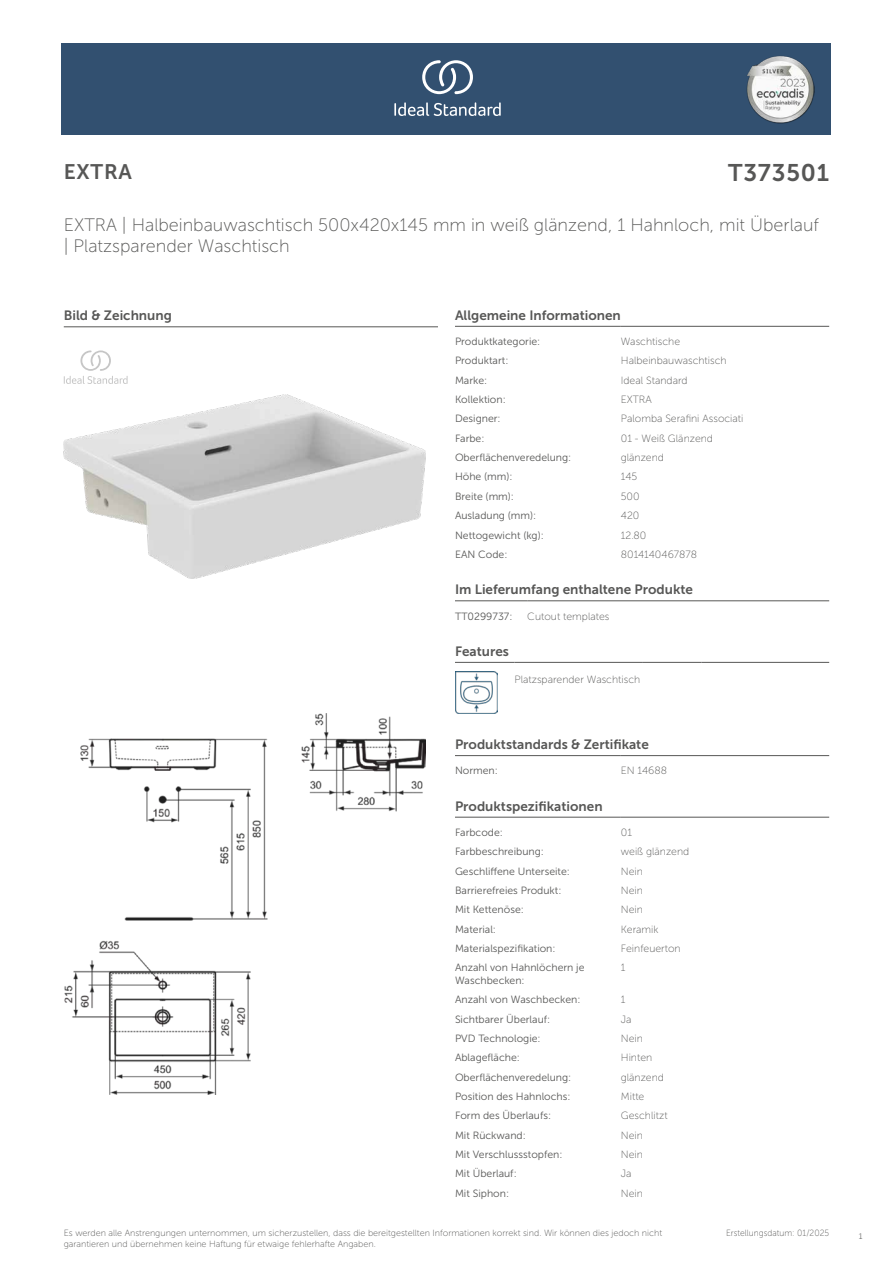
<style>
.page{position:relative;width:893px;height:1263px;background:#fff}
.page>*{position:absolute;margin:0;border:0;box-sizing:border-box;transform-origin:0 0}
.t1{font:24px "Museo Sans 700";letter-spacing:.035em;color:#575756}
.t2{font:21px "Museo Sans 700";letter-spacing:.035em;color:#575756}
.t3{font:18px/21.6px "Museo Sans 100";color:#575756}
.t4{font:13.5px "Museo Sans 700";color:#575756}
.t5{font:10.5px/12.6px "Museo Sans 300";color:#575756}
.t6{font:10.5px "Museo Sans 100";color:#575756}
.t7{font:9px/10.8px "Museo Sans 100";color:#575756}
.t8{font:9px "Museo Sans 100";color:#575756;scale:.95 1}
.t9{font:300 9px "Calibri";color:#575756;scale:.95 1}
</style>
<div class="page">
<div style="left:62px;top:43px;width:769px;height:91px;background:#325070"></div>
<hr style="left:455px;top:326px;width:166px;height:1px;background:#575756">
<hr style="left:621px;top:326px;width:208px;height:1px;background:#575756">
<hr style="left:455px;top:600px;width:72px;height:1px;background:#575756">
<hr style="left:527px;top:600px;width:302px;height:1px;background:#575756">
<hr style="left:455px;top:662px;width:59px;height:1px;background:#575756">
<hr style="left:514px;top:662px;width:128px;height:1px;background:#575756">
<hr style="left:642px;top:662px;width:60px;height:1px;background:#575756">
<hr style="left:702px;top:662px;width:127px;height:1px;background:#575756">
<img style="left:455px;top:671px;width:42px;height:43px">
<hr style="left:455px;top:755px;width:166px;height:1px;background:#575756">
<hr style="left:621px;top:755px;width:208px;height:1px;background:#575756">
<hr style="left:455px;top:817px;width:166px;height:1px;background:#575756">
<hr style="left:621px;top:817px;width:208px;height:1px;background:#575756">
<img style="left:64px;top:714px;width:361px;height:380px">
<hr style="left:64px;top:327px;width:374px;height:1px;background:#575756">
<svg style="left:64px;top:350px;width:64px;height:34px"></svg>
<img style="left:64px;top:395px;width:361px;height:184px">
<svg style="left:394px;top:102px;width:107px;height:14px"></svg>
<svg style="left:422px;top:60px;width:51px;height:34px"></svg>
<img style="left:746px;top:56px;width:68px;height:67px">
<h2 class="t2" style="left:64px;top:160px;width:70px">EXTRA</h2>
<h1 class="t1" style="left:728px;top:160px;width:103px">T373501</h1>
<h3 class="t3" style="left:64px;top:214px;width:757px">EXTRA | Halbeinbauwaschtisch 500x420x145 mm in weiß glänzend, 1 Hahnloch, mit Überlauf | Platzsparender Waschtisch</h3>
<p class="t4" style="left:64px;top:308px;width:110px">Bild &amp; Zeichnung</p>
<p class="t4" style="left:455px;top:308px;width:167px">Allgemeine Informationen</p>
<p class="t5" style="left:455px;top:335px;width:87px">Produktkategorie:</p>
<p class="t6" style="left:621px;top:336px;width:61px">Waschtische</p>
<p class="t5" style="left:455px;top:354px;width:55px">Produktart:</p>
<p class="t6" style="left:621px;top:355px;width:107px">Halbeinbauwaschtisch</p>
<p class="t5" style="left:455px;top:374px;width:34px">Marke:</p>
<p class="t6" style="left:621px;top:374px;width:68px">Ideal Standard</p>
<p class="t5" style="left:455px;top:393px;width:52px">Kollektion:</p>
<p class="t6" style="left:621px;top:394px;width:32px">EXTRA</p>
<p class="t5" style="left:455px;top:413px;width:47px">Designer:</p>
<p class="t6" style="left:621px;top:413px;width:124px">Palomba Serafini Associati</p>
<p class="t5" style="left:455px;top:432px;width:31px">Farbe:</p>
<p class="t6" style="left:621px;top:433px;width:94px">01 - Weiß Glänzend</p>
<p class="t5" style="left:455px;top:451px;width:118px">Oberflächenveredelung:</p>
<p class="t6" style="left:621px;top:452px;width:45px">glänzend</p>
<p class="t5" style="left:455px;top:471px;width:59px">Höhe (mm):</p>
<p class="t6" style="left:621px;top:471px;width:18px">145</p>
<p class="t5" style="left:455px;top:490px;width:61px">Breite (mm):</p>
<p class="t6" style="left:621px;top:491px;width:20px">500</p>
<p class="t5" style="left:455px;top:509px;width:83px">Ausladung (mm):</p>
<p class="t6" style="left:621px;top:510px;width:20px">420</p>
<p class="t5" style="left:455px;top:529px;width:90px">Nettogewicht (kg):</p>
<p class="t6" style="left:621px;top:529px;width:27px">12.80</p>
<p class="t5" style="left:455px;top:548px;width:54px">EAN Code:</p>
<p class="t6" style="left:621px;top:549px;width:78px">8014140467878</p>
<p class="t4" style="left:455px;top:582px;width:240px">Im Lieferumfang enthaltene Produkte</p>
<p class="t5" style="left:455px;top:610px;width:59px">TT0299737:</p>
<p class="t6" style="left:527px;top:610px;width:84px">Cutout templates</p>
<p class="t4" style="left:455px;top:644px;width:55px">Features</p>
<p class="t6" style="left:514px;top:674px;width:127px">Platzsparender Waschtisch</p>
<p class="t4" style="left:455px;top:737px;width:195px">Produktstandards &amp; Zertifikate</p>
<p class="t5" style="left:455px;top:764px;width:44px">Normen:</p>
<p class="t6" style="left:621px;top:765px;width:48px">EN 14688</p>
<p class="t4" style="left:455px;top:799px;width:149px">Produktspezifikationen</p>
<p class="t5" style="left:455px;top:826px;width:49px">Farbcode:</p>
<p class="t6" style="left:621px;top:827px;width:13px">01</p>
<p class="t5" style="left:455px;top:845px;width:90px">Farbbeschreibung:</p>
<p class="t6" style="left:621px;top:846px;width:70px">weiß glänzend</p>
<p class="t5" style="left:455px;top:865px;width:116px">Geschliffene Unterseite:</p>
<p class="t6" style="left:621px;top:865px;width:24px">Nein</p>
<p class="t5" style="left:455px;top:884px;width:108px">Barrierefreies Produkt:</p>
<p class="t6" style="left:621px;top:885px;width:24px">Nein</p>
<p class="t5" style="left:455px;top:903px;width:70px">Mit Kettenöse:</p>
<p class="t6" style="left:621px;top:904px;width:24px">Nein</p>
<p class="t5" style="left:455px;top:923px;width:43px">Material:</p>
<p class="t6" style="left:621px;top:923px;width:39px">Keramik</p>
<p class="t5" style="left:455px;top:942px;width:102px">Materialspezifikation:</p>
<p class="t6" style="left:621px;top:943px;width:61px">Feinfeuerton</p>
<p class="t5" style="left:455px;top:961px;width:131px">Anzahl von Hahnlöchern je<br>Waschbecken:</p>
<p class="t6" style="left:621px;top:962px;width:6px">1</p>
<p class="t5" style="left:455px;top:993px;width:127px">Anzahl von Waschbecken:</p>
<p class="t6" style="left:621px;top:994px;width:6px">1</p>
<p class="t5" style="left:455px;top:1013px;width:97px">Sichtbarer Überlauf:</p>
<p class="t6" style="left:621px;top:1013px;width:12px">Ja</p>
<p class="t5" style="left:455px;top:1032px;width:87px">PVD Technologie:</p>
<p class="t6" style="left:621px;top:1033px;width:24px">Nein</p>
<p class="t5" style="left:455px;top:1051px;width:66px">Ablagefläche:</p>
<p class="t6" style="left:621px;top:1052px;width:33px">Hinten</p>
<p class="t5" style="left:455px;top:1071px;width:118px">Oberflächenveredelung:</p>
<p class="t6" style="left:621px;top:1071px;width:45px">glänzend</p>
<p class="t5" style="left:455px;top:1090px;width:117px">Position des Hahnlochs:</p>
<p class="t6" style="left:621px;top:1091px;width:25px">Mitte</p>
<p class="t5" style="left:455px;top:1109px;width:98px">Form des Überlaufs:</p>
<p class="t6" style="left:621px;top:1110px;width:48px">Geschlitzt</p>
<p class="t5" style="left:455px;top:1129px;width:72px">Mit Rückwand:</p>
<p class="t6" style="left:621px;top:1129px;width:24px">Nein</p>
<p class="t5" style="left:455px;top:1148px;width:109px">Mit Verschlussstopfen:</p>
<p class="t6" style="left:621px;top:1149px;width:24px">Nein</p>
<p class="t5" style="left:455px;top:1168px;width:63px">Mit Überlauf:</p>
<p class="t6" style="left:621px;top:1168px;width:12px">Ja</p>
<p class="t5" style="left:455px;top:1187px;width:56px">Mit Siphon:</p>
<p class="t6" style="left:621px;top:1188px;width:24px">Nein</p>
<p class="t7" style="left:64px;top:1227px;width:600px">Es werden alle Anstrengungen unternommen, um sicherzustellen, dass die bereitgestellten Informationen korrekt sind. Wir können dies jedoch nicht garantieren und übernehmen keine Haftung für etwaige fehlerhafte Angaben.</p>
<p class="t8" style="left:726px;top:1228px;width:110px">Erstellungsdatum: 01/2025</p>
<p class="t9" style="left:858px;top:1230px;width:6px">1</p>
</div>
